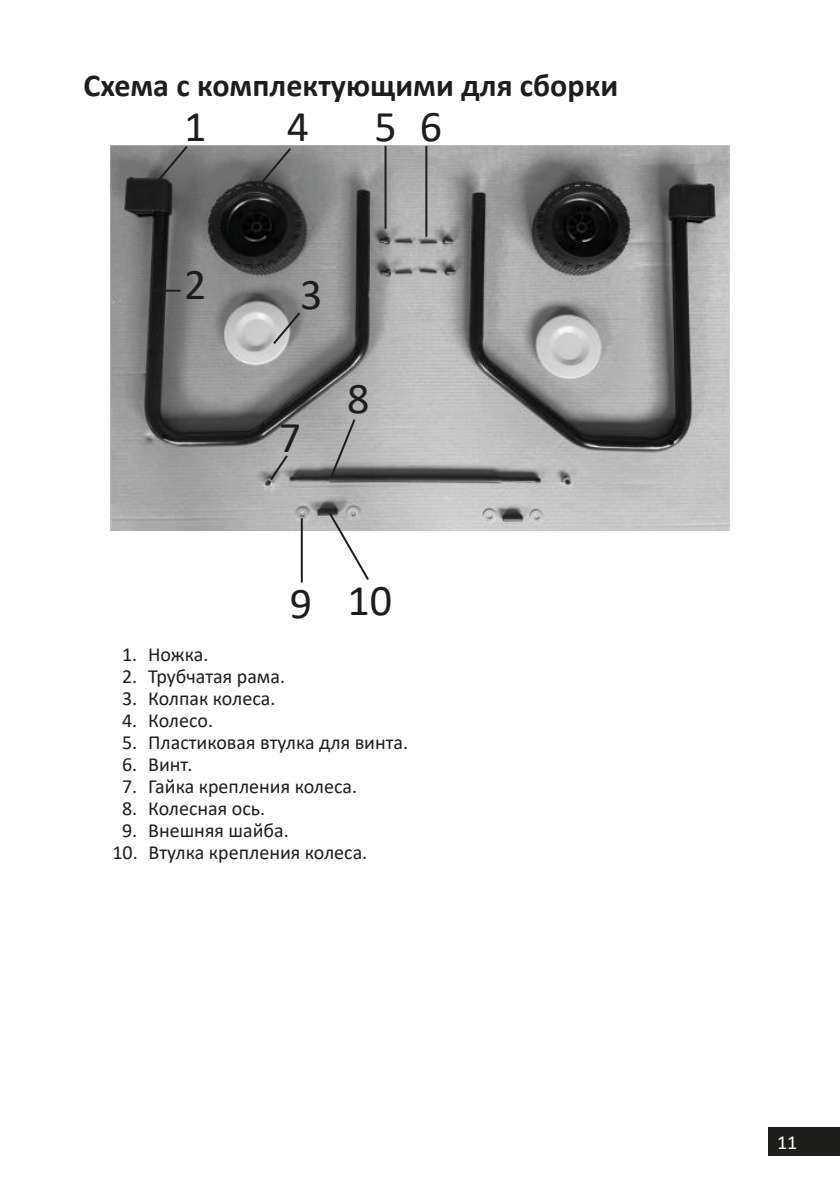
<style>
.page{position:relative;width:840px;height:1191px;background:#fff}
.page>*{position:absolute;margin:0;border:0;box-sizing:border-box;transform-origin:0 0}
.цифры_на_схемах{font:44px "Calibri";color:#1d1d1b}
.Заголовок_16{font:700 32px "Calibri";color:#1d1d1b}
.t1{font:20px "Calibri";color:#1d1d1b}
.t2{font:20px "Calibri";color:#fff}
</style>
<div class="page">
<div style="left:767px;top:1126px;width:72px;height:29px;background:#1d1d1b"></div>
<img style="left:109px;top:144px;width:621px;height:386px">
<svg style="left:153px;top:144px;width:37px;height:42px;background:#6c6c6c"></svg>
<hr style="left:154px;top:290px;width:26px;height:2px;background:#1d1d1b">
<svg style="left:271px;top:310px;width:31px;height:36px"></svg>
<svg style="left:252px;top:146px;width:41px;height:47px;background:#626363"></svg>
<hr style="left:384px;top:146px;width:2px;height:83px;background:#1d1d1b">
<hr style="left:425px;top:146px;width:2px;height:91px;background:#1d1d1b">
<svg style="left:268px;top:453px;width:21px;height:29px"></svg>
<svg style="left:328px;top:417px;width:29px;height:63px;background:#8f8f8f"></svg>
<hr style="left:300px;top:518px;width:2px;height:64px;background:#1d1d1b">
<svg style="left:326px;top:510px;width:44px;height:70px"></svg>
<p class="Заголовок_16" style="left:83px;top:63px;width:536px">Схема с комплектующими для сборки</p>
<p class="цифры_на_схемах" style="left:184px;top:96px;width:24px">1</p>
<p class="цифры_на_схемах" style="left:374px;top:96px;width:24px">5</p>
<p class="цифры_на_схемах" style="left:420px;top:96px;width:24px">6</p>
<p class="цифры_на_схемах" style="left:286px;top:96px;width:24px">4</p>
<p class="цифры_на_схемах" style="left:184px;top:254px;width:24px">2</p>
<p class="цифры_на_схемах" style="left:300px;top:264px;width:24px">3</p>
<p class="цифры_на_схемах" style="left:279px;top:407px;width:24px">7</p>
<p class="цифры_на_схемах" style="left:347px;top:368px;width:24px">8</p>
<p class="цифры_на_схемах" style="left:289px;top:572px;width:24px">9</p>
<p class="цифры_на_схемах" style="left:347px;top:570px;width:46px">10</p>
<p class="t1" style="left:122px;top:640px;width:88px">1. Ножка.</p>
<p class="t1" style="left:122px;top:662px;width:164px">2. Трубчатая рама.</p>
<p class="t1" style="left:122px;top:684px;width:155px">3. Колпак колеса.</p>
<p class="t1" style="left:122px;top:706px;width:92px">4. Колесо.</p>
<p class="t1" style="left:122px;top:728px;width:287px">5. Пластиковая втулка для винта.</p>
<p class="t1" style="left:122px;top:750px;width:72px">6. Винт.</p>
<p class="t1" style="left:122px;top:772px;width:236px">7. Гайка крепления колеса.</p>
<p class="t1" style="left:122px;top:794px;width:145px">8. Колесная ось.</p>
<p class="t1" style="left:122px;top:816px;width:168px">9. Внешняя шайба.</p>
<p class="t1" style="left:112px;top:838px;width:256px">10. Втулка крепления колеса.</p>
<p class="t2" style="left:776px;top:1128px;width:22px">11</p>
</div>
